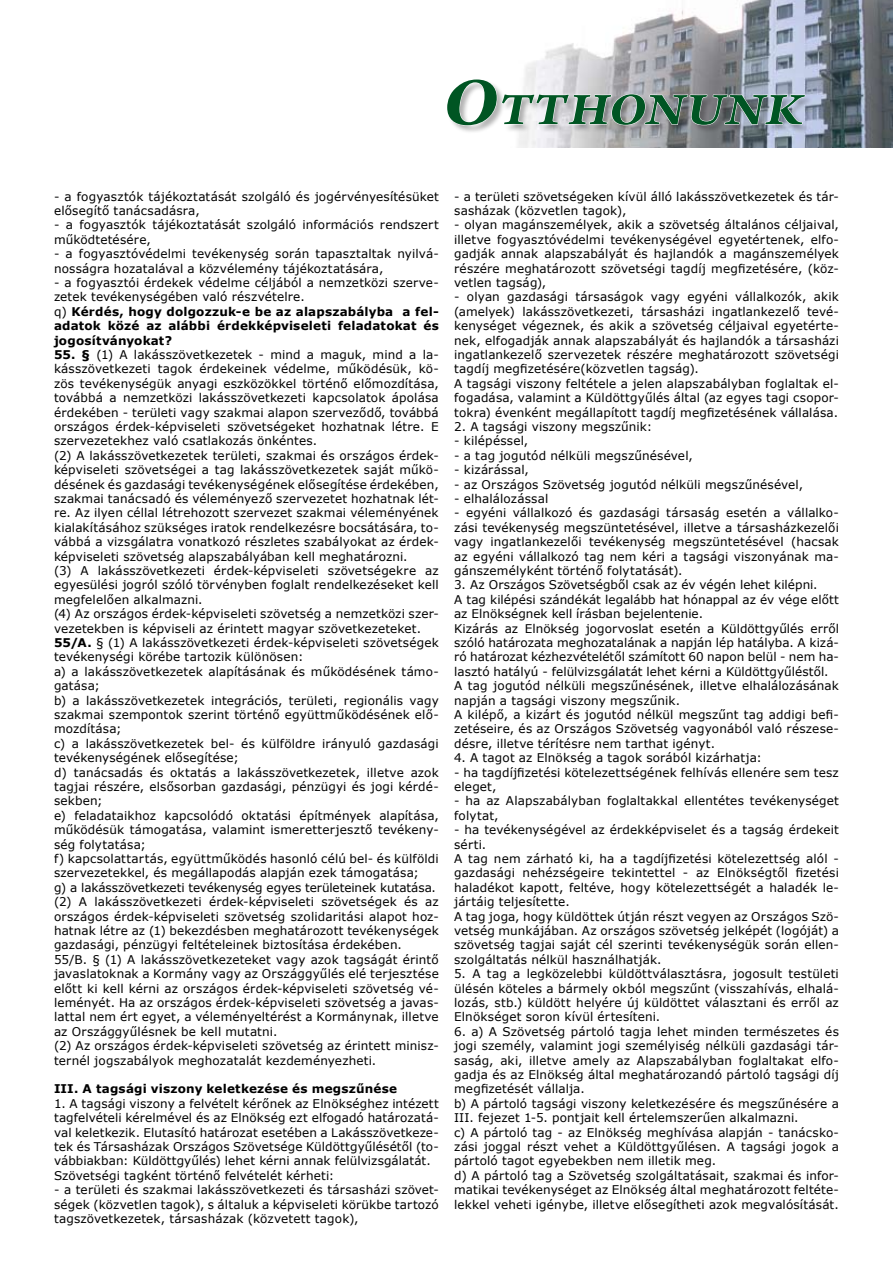
<style>
.page{position:relative;width:893px;height:1263px;background:#fff}
.page>*{position:absolute;margin:0;border:0;box-sizing:border-box;transform-origin:0 0}
.t1{font:italic 700 47.7px "Arno Pro";letter-spacing:.03em;color:#005523;scale:1.15 1}
.t2{font:12px/14.4px "Verdana";letter-spacing:.01em;color:#000}
.t3{font:700 12px/14.4px "Verdana";letter-spacing:.015em;color:#000}
.s1{font-size:71.55px}
.s2{font-weight:400}
.s3{font-weight:700}
</style>
<div class="page">
<img style="left:524px;top:0;width:369px;height:80px">
<div style="left:447px;top:80px;width:446px;height:103px;background:#000;opacity:.3"></div>
<svg style="left:447px;top:79px;width:359px;height:47px"></svg>
<h1 class="t1" style="left:442px;top:81px;width:315px"><span class="s1">O</span>TTHONUNK</h1>
<p class="t2" style="left:54px;top:189px;width:386px">- a fogyasztók tájékoztatását szolgáló és jogérvényesítésüket elősegítő tanácsadásra,</p>
<p class="t2" style="left:54px;top:218px;width:386px">- a fogyasztók tájékoztatását szolgáló információs rendszert működtetésére,</p>
<p class="t2" style="left:54px;top:246px;width:386px">- a fogyasztóvédelmi tevékenység során tapasztaltak nyilvá&shy;nosságra hozatalával a közvélemény tájékoztatására,</p>
<p class="t3" style="left:54px;top:275px;width:386px"><span class="s2">- a fogyasztói érdekek védelme céljából a nemzetközi szerve&shy;zetek tevékenységében való részvételre.<br>q)</span> Kérdés, hogy dolgozzuk-e be az alapszabályba a fel&shy;adatok közé az alábbi érdekképviseleti feladatokat és jogosítványokat?</p>
<p class="t2" style="left:54px;top:347px;width:386px"><span class="s3">55. §</span> (1) A lakásszövetkezetek - mind a maguk, mind a la&shy;kásszövetkezeti tagok érdekeinek védelme, működésük, kö&shy;zös tevékenységük anyagi eszközökkel történő előmozdítása, továbbá a nemzetközi lakásszövetkezeti kapcsolatok ápolása érdekében - területi vagy szakmai alapon szerveződő, továbbá országos érdek-képviseleti szövetségeket hozhatnak létre. E szervezetekhez való csatlakozás önkéntes.<br>(2) A lakásszövetkezetek területi, szakmai és országos érdek&shy;képviseleti szövetségei a tag lakásszövetkezetek saját műkö&shy;désének és gazdasági tevékenységének elősegítése érdekében, szakmai tanácsadó és véleményező szervezetet hozhatnak lét&shy;re. Az ilyen céllal létrehozott szervezet szakmai véleményének kialakításához szükséges iratok rendelkezésre bocsátására, to&shy;vábbá a vizsgálatra vonatkozó részletes szabályokat az érdek&shy;képviseleti szövetség alapszabályában kell meghatározni.<br>(3) A lakásszövetkezeti érdek-képviseleti szövetségekre az egyesülési jogról szóló törvényben foglalt rendelkezéseket kell megfelelően alkalmazni.<br>(4) Az országos érdek-képviseleti szövetség a nemzetközi szer&shy;vezetekben is képviseli az érintett magyar szövetkezeteket.<br><span class="s3">55/A.</span> § (1) A lakásszövetkezeti érdek-képviseleti szövetségek tevékenységi körébe tartozik különösen:<br>a) a lakásszövetkezetek alapításának és működésének támo&shy;gatása;<br>b) a lakásszövetkezetek integrációs, területi, regionális vagy szakmai szempontok szerint történő együttműködésének elő&shy;mozdítása;<br>c) a lakásszövetkezetek bel- és külföldre irányuló gazdasági tevékenységének elősegítése;<br>d) tanácsadás és oktatás a lakásszövetkezetek, illetve azok tagjai részére, elsősorban gazdasági, pénzügyi és jogi kérdé&shy;sekben;<br>e) feladataikhoz kapcsolódó oktatási építmények alapítása, működésük támogatása, valamint ismeretterjesztő tevékeny&shy;ség folytatása;<br>f) kapcsolattartás, együttműködés hasonló célú bel- és külföldi szervezetekkel, és megállapodás alapján ezek támogatása;<br>g) a lakásszövetkezeti tevékenység egyes területeinek kutatása. (2) A lakásszövetkezeti érdek-képviseleti szövetségek és az országos érdek-képviseleti szövetség szolidaritási alapot hoz&shy;hatnak létre az (1) bekezdésben meghatározott tevékenységek gazdasági, pénzügyi feltételeinek biztosítása érdekében.<br>55/B. § (1) A lakásszövetkezeteket vagy azok tagságát érintő javaslatoknak a Kormány vagy az Országgyűlés elé terjesztése előtt ki kell kérni az országos érdek-képviseleti szövetség vé&shy;leményét. Ha az országos érdek-képviseleti szövetség a javas&shy;lattal nem ért egyet, a véleményeltérést a Kormánynak, illetve az Országgyűlésnek be kell mutatni.<br>(2) Az országos érdek-képviseleti szövetség az érintett minisz&shy;ternél jogszabályok meghozatalát kezdeményezheti.</p>
<p class="t3" style="left:54px;top:1082px;width:345px">III. A tagsági viszony keletkezése és megszűnése</p>
<p class="t2" style="left:54px;top:1096px;width:386px">1. A tagsági viszony a felvételt kérőnek az Elnökséghez intézett tagfelvételi kérelmével és az Elnökség ezt elfogadó határozatá&shy;val keletkezik. Elutasító határozat esetében a Lakásszövetkeze&shy;tek és Társasházak Országos Szövetsége Küldöttgyűlésétől (to&shy;vábbiakban: Küldöttgyűlés) lehet kérni annak felülvizsgálatát.<br>Szövetségi tagként történő felvételét kérheti:</p>
<p class="t2" style="left:54px;top:1182px;width:386px;text-align:justify">- a területi és szakmai lakásszövetkezeti és társasházi szövet&shy;ségek (közvetlen tagok), s általuk a képviseleti körükbe tartozó tagszövetkezetek, társasházak (közvetett tagok),</p>
<p class="t2" style="left:454px;top:189px;width:386px">- a területi szövetségeken kívül álló lakásszövetkezetek és tár&shy;sasházak (közvetlen tagok),</p>
<p class="t2" style="left:454px;top:218px;width:386px;text-align:justify">- olyan magánszemélyek, akik a szövetség általános céljaival, illetve fogyasztóvédelmi tevékenységével egyetértenek, elfo&shy;gadják annak alapszabályát és hajlandók a magánszemélyek részére meghatározott szövetségi tagdíj megfizetésére, (köz&shy;vetlen tagság),</p>
<p class="t2" style="left:454px;top:290px;width:386px">- olyan gazdasági társaságok vagy egyéni vállalkozók, akik (amelyek) lakásszövetkezeti, társasházi ingatlankezelő tevé&shy;kenységet végeznek, és akik a szövetség céljaival egyetérte&shy;nek, elfogadják annak alapszabályát és hajlandók a társasházi ingatlankezelő szervezetek részére meghatározott szövetségi tagdíj megfizetésére(közvetlen tagság).<br>A tagsági viszony feltétele a jelen alapszabályban foglaltak el&shy;fogadása, valamint a Küldöttgyűlés által (az egyes tagi csopor&shy;tokra) évenként megállapított tagdíj megfizetésének vállalása.</p>
<p class="t2" style="left:454px;top:419px;width:200px">2. A tagsági viszony megszűnik:</p>
<p class="t2" style="left:454px;top:434px;width:76px">- kilépéssel,</p>
<p class="t2" style="left:454px;top:448px;width:240px">- a tag jogutód nélküli megszűnésével,</p>
<p class="t2" style="left:454px;top:462px;width:76px">- kizárással,</p>
<p class="t2" style="left:454px;top:477px;width:350px">- az Országos Szövetség jogutód nélküli megszűnésével,</p>
<p class="t2" style="left:454px;top:491px;width:96px">- elhalálozással</p>
<p class="t2" style="left:454px;top:506px;width:386px;text-align:justify">- egyéni vállalkozó és gazdasági társaság esetén a vállalko&shy;zási tevékenység megszüntetésével, illetve a társasházkezelői vagy ingatlankezelői tevékenység megszüntetésével (hacsak az egyéni vállalkozó tag nem kéri a tagsági viszonyának ma&shy;gánszemélyként történő folytatását).</p>
<p class="t2" style="left:454px;top:578px;width:386px">3. Az Országos Szövetségből csak az év végén lehet kilépni.<br>A tag kilépési szándékát legalább hat hónappal az év vége előtt az Elnökségnek kell írásban bejelentenie.<br>Kizárás az Elnökség jogorvoslat esetén a Küldöttgyűlés erről szóló határozata meghozatalának a napján lép hatályba. A kizá&shy;ró határozat kézhezvételétől számított 60 napon belül - nem ha&shy;lasztó hatályú - felülvizsgálatát lehet kérni a Küldöttgyűléstől.<br>A tag jogutód nélküli megszűnésének, illetve elhalálozásának napján a tagsági viszony megszűnik.<br>A kilépő, a kizárt és jogutód nélkül megszűnt tag addigi befi&shy;zetéseire, és az Országos Szövetség vagyonából való részese&shy;désre, illetve térítésre nem tarthat igényt.</p>
<p class="t2" style="left:454px;top:750px;width:309px">4. A tagot az Elnökség a tagok sorából kizárhatja:</p>
<p class="t2" style="left:454px;top:765px;width:386px">- ha tagdíjfizetési kötelezettségének felhívás ellenére sem tesz eleget,</p>
<p class="t2" style="left:454px;top:794px;width:386px">- ha az Alapszabályban foglaltakkal ellentétes tevékenységet folytat,</p>
<p class="t2" style="left:454px;top:822px;width:386px">- ha tevékenységével az érdekképviselet és a tagság érdekeit sérti.<br>A tag nem zárható ki, ha a tagdíjfizetési kötelezettség alól - gazdasági nehézségeire tekintettel - az Elnökségtől fizetési haladékot kapott, feltéve, hogy kötelezettségét a haladék le&shy;jártáig teljesítette.<br>A tag joga, hogy küldöttek útján részt vegyen az Országos Szö&shy;vetség munkájában. Az országos szövetség jelképét (logóját) a szövetség tagjai saját cél szerinti tevékenységük során ellen&shy;szolgáltatás nélkül használhatják.</p>
<p class="t2" style="left:454px;top:966px;width:386px;text-align:justify">5. A tag a legközelebbi küldöttválasztásra, jogosult testületi ülésén köteles a bármely okból megszűnt (visszahívás, elhalá&shy;lozás, stb.) küldött helyére új küldöttet választani és erről az Elnökséget soron kívül értesíteni.</p>
<p class="t2" style="left:454px;top:1024px;width:386px">6. a) A Szövetség pártoló tagja lehet minden természetes és jogi személy, valamint jogi személyiség nélküli gazdasági tár&shy;saság, aki, illetve amely az Alapszabályban foglaltakat elfo&shy;gadja és az Elnökség által meghatározandó pártoló tagsági díj megfizetését vállalja.<br>b) A pártoló tagsági viszony keletkezésére és megszűnésére a III. fejezet 1-5. pontjait kell értelemszerűen alkalmazni.<br>c) A pártoló tag - az Elnökség meghívása alapján - tanácsko&shy;zási joggal részt vehet a Küldöttgyűlésen. A tagsági jogok a pártoló tagot egyebekben nem illetik meg.<br>d) A pártoló tag a Szövetség szolgáltatásait, szakmai és infor&shy;matikai tevékenységet az Elnökség által meghatározott feltéte&shy;lekkel veheti igénybe, illetve elősegítheti azok megvalósítását.</p>
</div>
